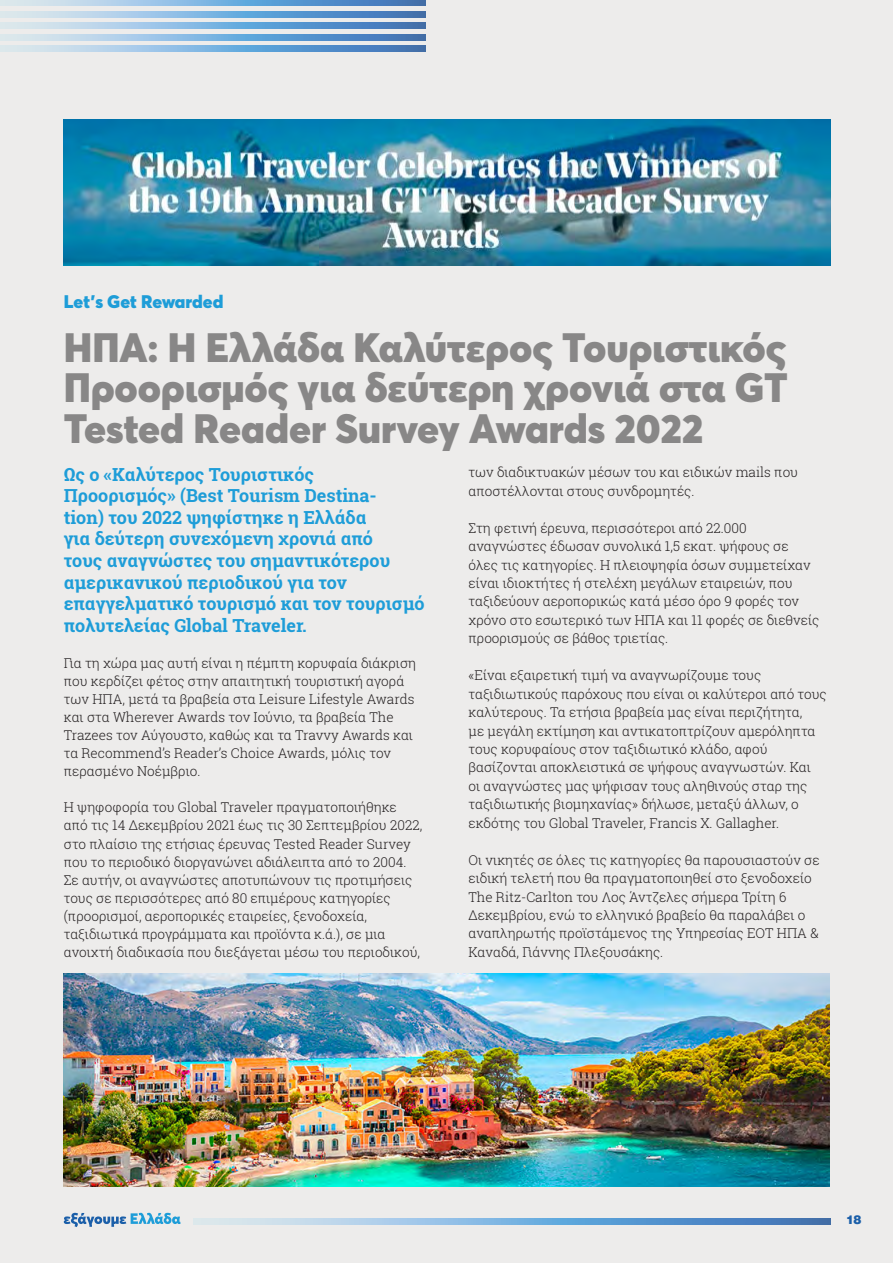
<style>
.page{position:relative;width:893px;height:1263px;background:#edeceb}
.page>*{position:absolute;margin:0;border:0;box-sizing:border-box;transform-origin:0 0}
.t1{font:900 40.5px/40.5px "Averta";color:#888787;text-align:justify}
.t2{font:700 18px/21.6px "Roboto Slab";color:#1e9dd8}
.t3{font:900 18px "Averta";color:#1e9dd8}
.t4{font:300 13.5px/18.5px "Roboto Slab";color:#231f20}
.t5{font:900 12px "UB Helvetica";color:#1b5fa9}
</style>
<div class="page">
<svg style="left:0;top:0;width:426px;height:6px;background:#83b0d9"></svg>
<svg style="left:0;top:23px;width:426px;height:6px;background:#83b0d9"></svg>
<svg style="left:0;top:46px;width:426px;height:5px;background:#83b0d9"></svg>
<svg style="left:0;top:11px;width:426px;height:6px;background:#83b0d9"></svg>
<svg style="left:0;top:34px;width:426px;height:6px;background:#83b0d9"></svg>
<svg style="left:64px;top:1213px;width:117px;height:14px"></svg>
<svg style="left:194px;top:1219px;width:637px;height:5px;background:#83b0d9"></svg>
<img style="left:64px;top:119px;width:767px;height:147px">
<img style="left:64px;top:974px;width:765px;height:212px">
<h2 class="t3" style="left:64px;top:290px;width:161px">Let’s Get Rewarded</h2>
<h1 class="t1" style="left:64px;top:327px;width:725px">ΗΠΑ: Η Ελλάδα Καλύτερος Τουριστικός Προορισμός για δεύτερη χρονιά στα GΤ Tested Reader Survey Awards 2022</h1>
<p class="t2" style="left:64px;top:463px;width:362px">Ως ο «Καλύτερος Τουριστικός Προορισμός» (Best Tourism Destina-<br>tion) του 2022 ψηφίστηκε η Ελλάδα<br>για δεύτερη συνεχόμενη χρονιά από<br>τους αναγνώστες του σημαντικότερου αμερικανικού περιοδικού για τον επαγγελματικό τουρισμό και τον τουρισμό πολυτελείας Global Traveler.</p>
<p class="t4" style="left:64px;top:654px;width:354px;line-height:18px">Για τη χώρα μας αυτή είναι η πέμπτη κορυφαία διάκριση που κερδίζει φέτος στην απαιτητική τουριστική αγορά των ΗΠΑ, μετά τα βραβεία στα Leisure Lifestyle Awards και στα Wherever Awards τον Ιούνιο, τα βραβεία The Trazees τον Αύγουστο, καθώς και τα Travvy Awards και τα Recommend’s Reader’s Choice Awards, μόλις τον περασμένο Νοέμβριο.</p>
<p class="t4" style="left:64px;top:798px;width:360px;line-height:18px">Η ψηφοφορία του Global Traveler πραγματοποιήθηκε από τις 14 Δεκεμβρίου 2021 έως τις 30 Σεπτεμβρίου 2022, στο πλαίσιο της ετήσιας έρευνας Tested Reader Survey που το περιοδικό διοργανώνει αδιάλειπτα από το 2004.<br>Σε αυτήν, οι αναγνώστες αποτυπώνουν τις προτιμήσεις τους σε περισσότερες από 80 επιμέρους κατηγορίες (προορισμοί, αεροπορικές εταιρείες, ξενοδοχεία, ταξιδιωτικά προγράμματα και προϊόντα κ.ά.), σε μια ανοιχτή διαδικασία που διεξάγεται μέσω του περιοδικού,</p>
<p class="t4" style="left:468px;top:463px;width:331px">των διαδικτυακών μέσων του και ειδικών mails που αποστέλλονται στους συνδρομητές.</p>
<p class="t4" style="left:468px;top:518px;width:352px">Στη φετινή έρευνα, περισσότεροι από 22.000 αναγνώστες έδωσαν συνολικά 1,5 εκατ. ψήφους σε όλες τις κατηγορίες. Η πλειοψηφία όσων συμμετείχαν είναι ιδιοκτήτες ή στελέχη μεγάλων εταιρειών, που ταξιδεύουν αεροπορικώς κατά μέσο όρο 9 φορές τον χρόνο στο εσωτερικό των ΗΠΑ και 11 φορές σε διεθνείς προορισμούς σε βάθος τριετίας.</p>
<p class="t4" style="left:468px;top:666px;width:360px">«Είναι εξαιρετική τιμή να αναγνωρίζουμε τους ταξιδιωτικούς παρόχους που είναι οι καλύτεροι από τους καλύτερους. Τα ετήσια βραβεία μας είναι περιζήτητα,<br>με μεγάλη εκτίμηση και αντικατοπτρίζουν αμερόληπτα τους κορυφαίους στον ταξιδιωτικό κλάδο, αφού βασίζονται αποκλειστικά σε ψήφους αναγνωστών. Και<br>οι αναγνώστες μας ψήφισαν τους αληθινούς σταρ της ταξιδιωτικής βιομηχανίας» δήλωσε, μεταξύ άλλων, ο εκδότης του Global Traveler, Francis X. Gallagher.</p>
<p class="t4" style="left:468px;top:850px;width:353px">Οι νικητές σε όλες τις κατηγορίες θα παρουσιαστούν σε ειδική τελετή που θα πραγματοποιηθεί στο ξενοδοχείο The Ritz-Carlton του Λος Άντζελες σήμερα Τρίτη 6<br>Δεκεμβρίου, ενώ το ελληνικό βραβείο θα παραλάβει ο αναπληρωτής προϊστάμενος της Υπηρεσίας ΕΟΤ ΗΠΑ &amp; Καναδά, Γιάννης Πλεξουσάκης.</p>
<p class="t5" style="left:846px;top:1212px;width:17px">18</p>
</div>
